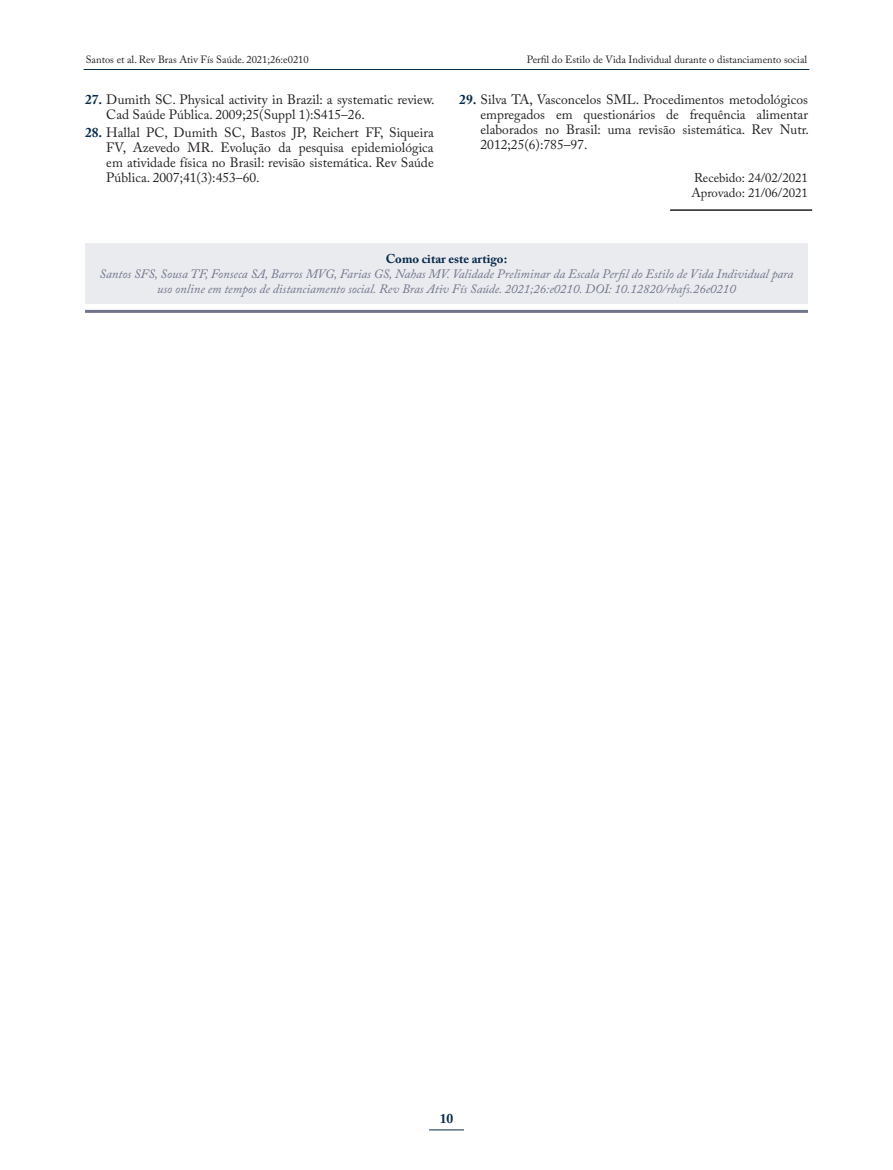
<style>
.page{position:relative;width:893px;height:1170px;background:#fff}
.page>*{position:absolute;margin:0;border:0;box-sizing:border-box;transform-origin:0 0}
.t1{font:13.5px/15px "Adobe Caslon Pro";color:#231f20;text-align:justify}
.t2{font:700 13.5px "Adobe Caslon Pro";color:#082a4a}
.t3{font:italic 12.75px/15px "Adobe Caslon Pro";color:#71758b;text-align:center}
.t4{font:12.75px/15px "Adobe Caslon Pro";color:#231f20}
.t5{font:700 12.75px "Adobe Caslon Pro";color:#082a4a}
.t6{font:10.5px "Adobe Caslon Pro";color:#231f20}
.s1{font-weight:700;color:#082a4a}
</style>
<div class="page">
<hr style="left:429px;top:1129px;width:35px;height:1px;background:#082a4a">
<hr style="left:84px;top:69px;width:725px;height:1px;background:#082a4a">
<div style="left:85px;top:243px;width:723px;height:60px;background:#eaebef"></div>
<hr style="left:85px;top:310px;width:723px;height:3px;background:#71758b">
<hr style="left:670px;top:209px;width:142px;height:2px;background:#231f20">
<p class="t6" style="left:86px;top:53px;width:225px">Santos et al. Rev Bras Ativ Fís Saúde. 2021;26:e0210</p>
<p class="t6" style="left:527px;top:53px;width:282px">Perfil do Estilo de Vida Individual durante o distanciamento social</p>
<p class="t1" style="left:106px;top:91px;width:330px;text-indent:-21px"><span class="s1">27.</span> Dumith SC. Physical activity in Brazil: a systematic review.<br>Cad Saúde Pública. 2009;25(Suppl 1):S415–26.</p>
<p class="t1" style="left:106px;top:124px;width:329px;text-indent:-21px"><span class="s1">28.</span> Hallal PC, Dumith SC, Bastos JP, Reichert FF, Siqueira FV, Azevedo MR. Evolução da pesquisa epidemiológica em atividade física no Brasil: revisão sistemática. Rev Saúde Pública. 2007;41(3):453–60.</p>
<p class="t1" style="left:480px;top:91px;width:330px;text-indent:-21px"><span class="s1">29.</span> Silva TA, Vasconcelos SML. Procedimentos metodológicos empregados em questionários de frequência alimentar elaborados no Brasil: uma revisão sistemática. Rev Nutr.<br>2012;25(6):785–97.</p>
<p class="t4" style="left:691px;top:170px;width:118px">Recebido: 24/02/2021<br>Aprovado: 21/06/2021</p>
<p class="t5" style="left:386px;top:251px;width:123px">Como citar este artigo:</p>
<p class="t3" style="left:100px;top:266px;width:695px">Santos SFS, Sousa TF, Fonseca SA, Barros MVG, Farias GS, Nahas MV. Validade Preliminar da Escala Perfil do Estilo de Vida Individual para uso online em tempos de distanciamento social. Rev Bras Ativ Fís Saúde. 2021;26:e0210. DOI: 10.12820/rbafs.26e0210</p>
<p class="t2" style="left:440px;top:1110px;width:15px">10</p>
</div>
